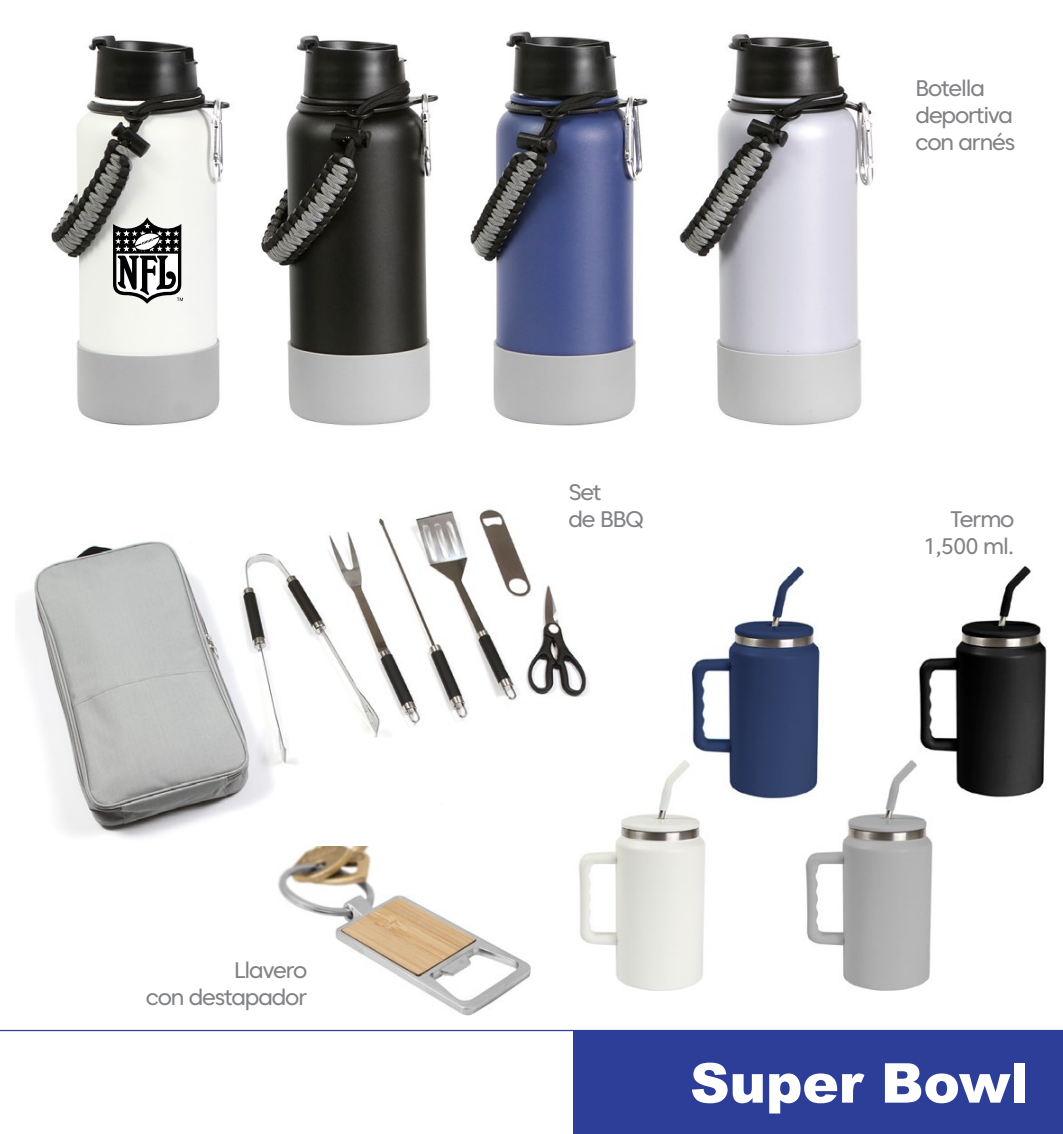
<style>
.page{position:relative;width:1063px;height:1134px;background:#fff}
.page>*{position:absolute;margin:0;border:0;box-sizing:border-box;transform-origin:0 0}
.t1{font:900 55px "Arial";letter-spacing:-.005em;color:#fffefe}
.t2{font:48.75px "Berkshire Swash";letter-spacing:-.05em;color:#fffefe}
.t3{font:22.5px/27px "Caros";letter-spacing:-.05em;color:#808285}
</style>
<div class="page">
<div style="left:574px;top:1030px;width:489px;height:104px;background:#2d3e98"></div>
<hr style="left:0;top:1030px;width:1063px;height:1px;background:#2d3e98">
<img style="left:51px;top:31px;width:823px;height:395px">
<img style="left:579px;top:566px;width:468px;height:425px">
<img style="left:17px;top:509px;width:582px;height:338px">
<img style="left:278px;top:847px;width:253px;height:169px">
<svg style="left:113px;top:217px;width:70px;height:87px"></svg>
<p class="t3" style="left:146px;top:956px;width:163px;text-align:right">Llavero<br>con destapador</p>
<p class="t3" style="left:568px;top:478px;width:77px">Set<br>de BBQ</p>
<p class="t3" style="left:916px;top:74px;width:101px">Botella deportiva con arnés</p>
<p class="t3" style="left:923px;top:505px;width:93px;text-align:right">Termo<br>1,500 ml.</p>
<h2 class="t2" style="left:777px;top:1050px;width:239px">San Valentín</h2>
<h1 class="t1" style="left:690px;top:1043px;width:340px">Super Bowl</h1>
</div>
